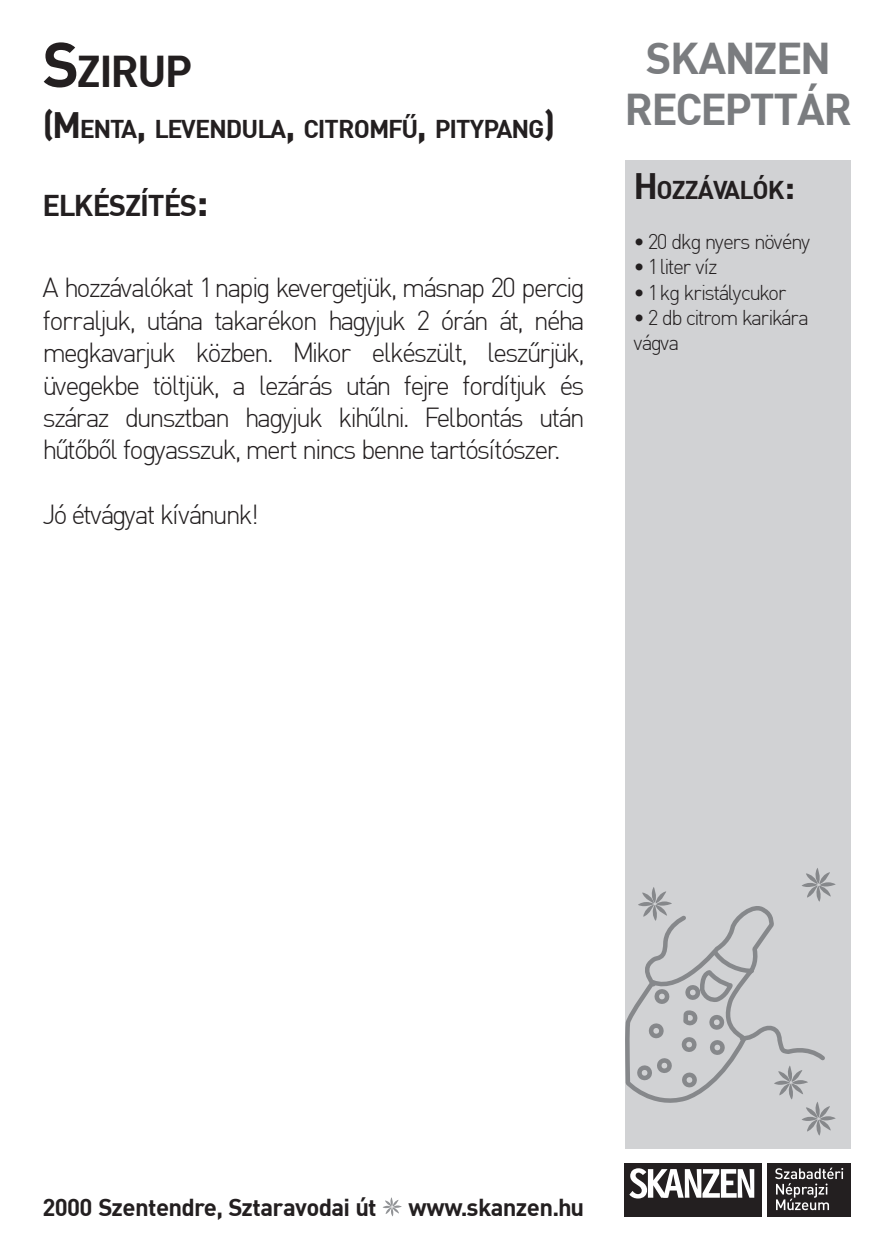
<style>
.page{position:relative;width:893px;height:1259px;background:#fff}
.page>*{position:absolute;margin:0;border:0;box-sizing:border-box;transform-origin:0 0}
.t1{font:700 43.5px "DIN PFL";color:#7a7c7f}
.t2{font:700 43.5px "DIN PFL";color:#231f20}
.t3{font:700 29.4px "DIN PFL";color:#231f20}
.t4{font:27px/32.4px "DIN Lt PFL";color:#231f20;text-align:justify}
.t5{font:700 25.2px "DIN PFL";color:#231f20}
.t6{font:700 24px "DIN PFL";color:#231f20}
.t7{font:21px/25.2px "DIN Lt PFL";color:#231f20}
.s1{font-size:62.4px}
.s2{font-size:36px}
.s3{font-size:42px}
</style>
<div class="page">
<div style="left:767px;top:1162px;width:83px;height:54px;background:#231f20"></div>
<svg style="left:383px;top:1197px;width:19px;height:19px"></svg>
<svg style="left:776px;top:1148px;width:68px;height:69px"></svg>
<div style="left:625px;top:160px;width:225px;height:988px;background:#d1d2d4"></div>
<svg style="left:624px;top:1010px;width:152px;height:207px"></svg>
<svg style="left:632px;top:868px;width:204px;height:267px"></svg>
<h1 class="t2" style="left:43px;top:43px;width:149px"><span class="s1">S</span>ZIRUP</h1>
<p class="t5" style="left:43px;top:113px;width:513px"><span class="s2">(M</span>ENTA<span class="s2">,</span> LEVENDULA<span class="s2">,</span> CITROMFŰ<span class="s2">,</span> PITYPANG<span class="s2">)</span></p>
<p class="t3" style="left:43px;top:186px;width:166px">ELKÉSZÍTÉS<span class="s3">:</span></p>
<p class="t4" style="left:43px;top:271px;width:542px">A hozzávalókat 1 napig kevergetjük, másnap 20 percig forraljuk, utána takarékon hagyjuk 2 órán át, néha megkavarjuk közben. Mikor elkészült, leszűrjük, üvegekbe töltjük, a lezárás után fejre fordítjuk és száraz dunsztban hagyjuk kihűlni. Felbontás után hűtőből fogyasszuk, mert nincs benne tartósítószer.</p>
<p class="t4" style="left:43px;top:498px;width:215px">Jó étvágyat kívánunk!</p>
<h1 class="t1" style="left:646px;top:29px;width:185px">SKANZEN</h1>
<h1 class="t1" style="left:625px;top:81px;width:227px">RECEPTTÁR</h1>
<p class="t5" style="left:634px;top:173px;width:162px"><span class="s2">H</span>OZZÁVALÓK<span class="s2">:</span></p>
<p class="t7" style="left:634px;top:229px;width:177px">• 20 dkg nyers növény</p>
<p class="t7" style="left:634px;top:254px;width:84px">• 1 liter víz</p>
<p class="t7" style="left:634px;top:279px;width:154px">• 1 kg kristálycukor</p>
<p class="t7" style="left:634px;top:304px;width:175px">• 2 db citrom karikára vágva</p>
<p class="t6" style="left:43px;top:1192px;width:335px">2000 Szentendre, Sztaravodai út</p>
<p class="t6" style="left:408px;top:1192px;width:177px">www.skanzen.hu</p>
</div>
